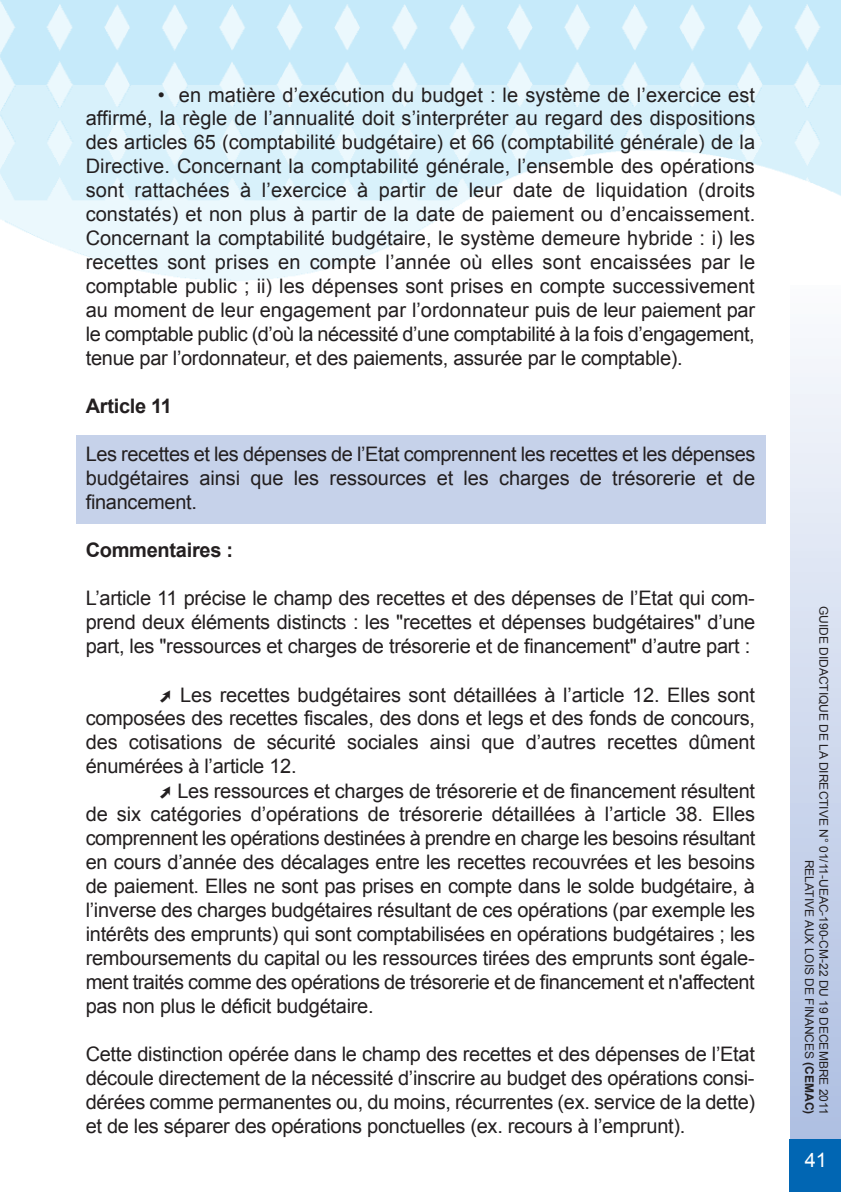
<style>
.page{position:relative;width:841px;height:1192px;background:#fff}
.page>*{position:absolute;margin:0;border:0;box-sizing:border-box;transform-origin:0 0}
.t1{font:20px/24px "Arial";letter-spacing:-.015em;color:#231f20;text-align:justify}
.t2{font:700 20px "Arial";letter-spacing:-.015em;color:#231f20}
.t3{font:20px "Arial";color:#fff}
.t4{font:12px/14.4px "Arial";color:#231f20;text-align:right}
.s1{font-weight:700}
</style>
<div class="page">
<div style="left:790px;top:256px;width:50px;height:887px;background:linear-gradient(to bottom,#fcfdfe,#adbee1)"></div>
<div style="left:789px;top:1139px;width:51px;height:53px;background:#0166b3"></div>
<img style="left:0;top:0;width:840px;height:281px">
<img style="left:790px;top:256px;width:50px;height:28px">
<div style="left:77px;top:435px;width:688px;height:89px;background:#c6d2ea"></div>
<p class="t1" style="left:86px;top:83px;width:671px;text-indent:72px">• en matière d’exécution du budget : le système de l’exercice est affirmé, la règle de l’annualité doit s’interpréter au regard des dispositions des articles 65 (comptabilité budgétaire) et 66 (comptabilité générale) de la Directive. Concernant la comptabilité générale, l’ensemble des opérations sont rattachées à l’exercice à partir de leur date de liquidation (droits constatés) et non plus à partir de la date de paiement ou d’encaissement.<br>Concernant la comptabilité budgétaire, le système demeure hybride : i) les recettes sont prises en compte l’année où elles sont encaissées par le comptable public ; ii) les dépenses sont prises en compte successivement au moment de leur engagement par l’ordonnateur puis de leur paiement par le comptable public (d’où la nécessité d’une comptabilité à la fois d’engagement, tenue par l’ordonnateur, et des paiements, assurée par le comptable).</p>
<p class="t2" style="left:86px;top:394px;width:88px">Article 11</p>
<p class="t1" style="left:86px;top:442px;width:671px">Les recettes et les dépenses de l’Etat comprennent les recettes et les dépenses budgétaires ainsi que les ressources et les charges de trésorerie et de financement.</p>
<p class="t2" style="left:86px;top:538px;width:149px">Commentaires :</p>
<p class="t1" style="left:86px;top:586px;width:671px">L’article 11 précise le champ des recettes et des dépenses de l’Etat qui com&shy;prend deux éléments distincts : les "recettes et dépenses budgétaires" d’une part, les "ressources et charges de trésorerie et de financement" d’autre part :</p>
<p class="t1" style="left:180px;top:683px;width:576px">Les recettes budgétaires sont détaillées à l’article 12. Elles sont</p>
<p class="t1" style="left:86px;top:706px;width:670px">composées des recettes fiscales, des dons et legs et des fonds de concours,</p>
<p class="t1" style="left:86px;top:730px;width:670px">des cotisations de sécurité sociales ainsi que d’autres recettes dûment</p>
<p class="t1" style="left:86px;top:754px;width:212px">énumérées à l’article 12.</p>
<p class="t1" style="left:177px;top:779px;width:579px">Les ressources et charges de trésorerie et de financement résultent</p>
<p class="t1" style="left:86px;top:802px;width:671px">de six catégories d’opérations de trésorerie détaillées à l’article 38. Elles comprennent les opérations destinées à prendre en charge les besoins résultant en cours d’année des décalages entre les recettes recouvrées et les besoins de paiement. Elles ne sont pas prises en compte dans le solde budgétaire, à l’inverse des charges budgétaires résultant de ces opérations (par exemple les intérêts des emprunts) qui sont comptabilisées en opérations budgétaires ; les remboursements du capital ou les ressources tirées des emprunts sont égale&shy;ment traités comme des opérations de trésorerie et de financement et n'affectent pas non plus le déficit budgétaire.</p>
<p class="t1" style="left:86px;top:1042px;width:670px">Cette distinction opérée dans le champ des recettes et des dépenses de l’Etat découle directement de la nécessité d’inscrire au budget des opérations consi&shy;dérées comme permanentes ou, du moins, récurrentes (ex. service de la dette) et de les séparer des opérations ponctuelles (ex. recours à l’emprunt).</p>
<p class="t4" style="left:830px;top:606px;width:510px;rotate:90deg">GUIDE DIDACTIQUE DE LA DIRECTIVE N° 01/11-UEAC-190-CM-22 DU 19 DECEMBRE 2011<br>RELATIVE AUX LOIS DE FINANCES <span class="s1">(CEMAC)</span></p>
<p class="t3" style="left:804px;top:1149px;width:24px">41</p>
</div>
